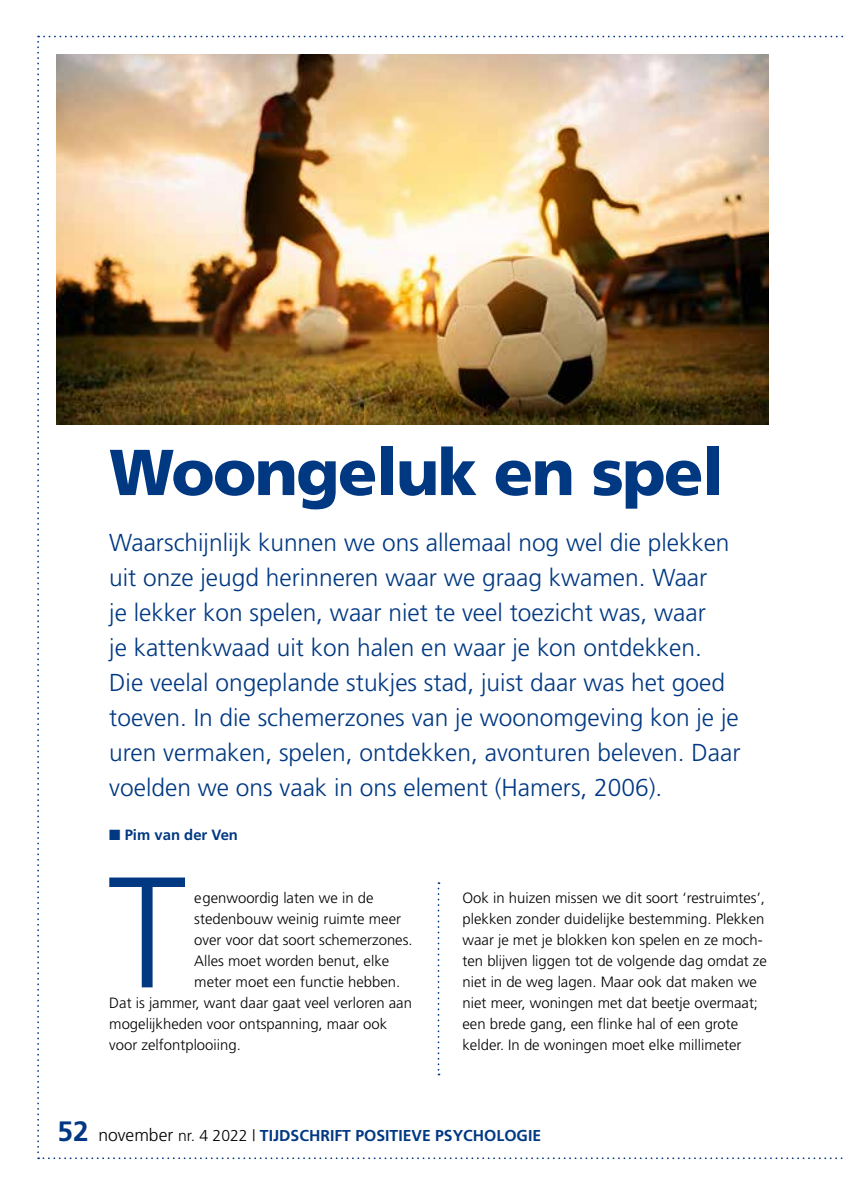
<style>
.page{position:relative;width:844px;height:1191px;background:#fff}
.page>*{position:absolute;margin:0;border:0;box-sizing:border-box;transform-origin:0 0}
.t1{font:300 157.33px "Frutiger";color:#003882}
.t2{font:900 64.75px "Frutiger";letter-spacing:-.025em;color:#003882}
.t3{font:300 24.5px/35px "Frutiger";color:#003882}
.t4{font:700 15.75px "Frutiger";color:#003882}
.t5{font:300 14.88px/21px "Frutiger";color:#000}
.t6{font:700 14.88px "Frutiger";color:#003882}
.s1{font-size:28px}
.s2{font-weight:300;font-size:17.5px;color:#000}
.s3{font-weight:300;color:#000}
</style>
<div class="page">
<img style="left:37px;top:36px;width:807px;height:1123px">
<h2 class="t2" style="left:109px;top:433px;width:615px">Woongeluk en spel</h2>
<p class="t3" style="left:109px;top:525px;width:632px">Waarschijnlijk kunnen we ons allemaal nog wel die plekken uit onze jeugd herinneren waar we graag kwamen. Waar<br>je lekker kon spelen, waar niet te veel toezicht was, waar<br>je kattenkwaad uit kon halen en waar je kon ontdekken.<br>Die veelal ongeplande stukjes stad, juist daar was het goed toeven. In die schemerzones van je woonomgeving kon je je uren vermaken, spelen, ontdekken, avonturen beleven. Daar voelden we ons vaak in ons element (Hamers, 2006).</p>
<p class="t6" style="left:109px;top:826px;width:130px">■ Pim van der Ven</p>
<h1 class="t1" style="left:108px;top:844px;width:80px">T</h1>
<p class="t5" style="left:194px;top:887px;width:181px">egenwoordig laten we in de</p>
<p class="t5" style="left:194px;top:908px;width:208px">stedenbouw weinig ruimte meer</p>
<p class="t5" style="left:194px;top:929px;width:220px">over voor dat soort schemerzones.</p>
<p class="t5" style="left:194px;top:950px;width:196px">Alles moet worden benut, elke</p>
<p class="t5" style="left:194px;top:971px;width:207px">meter moet een functie hebben.</p>
<p class="t5" style="left:109px;top:992px;width:304px">Dat is jammer, want daar gaat veel verloren aan</p>
<p class="t5" style="left:109px;top:1013px;width:279px">mogelijkheden voor ontspanning, maar ook</p>
<p class="t5" style="left:109px;top:1034px;width:133px">voor zelfontplooiing.</p>
<p class="t5" style="left:462px;top:887px;width:306px">Ook in huizen missen we dit soort ‘restruimtes’, plekken zonder duidelijke bestemming. Plekken waar je met je blokken kon spelen en ze moch&shy;ten blijven liggen tot de volgende dag omdat ze niet in de weg lagen. Maar ook dat maken we niet meer, woningen met dat beetje overmaat; een brede gang, een flinke hal of een grote kelder. In de woningen moet elke millimeter</p>
<p class="t4" style="left:57px;top:1126px;width:485px"><span class="s1">52</span> <span class="s2">november</span> <span class="s3">nr. 4 2022 |</span> TIJDSCHRIFT POSITIEVE PSYCHOLOGIE</p>
</div>
